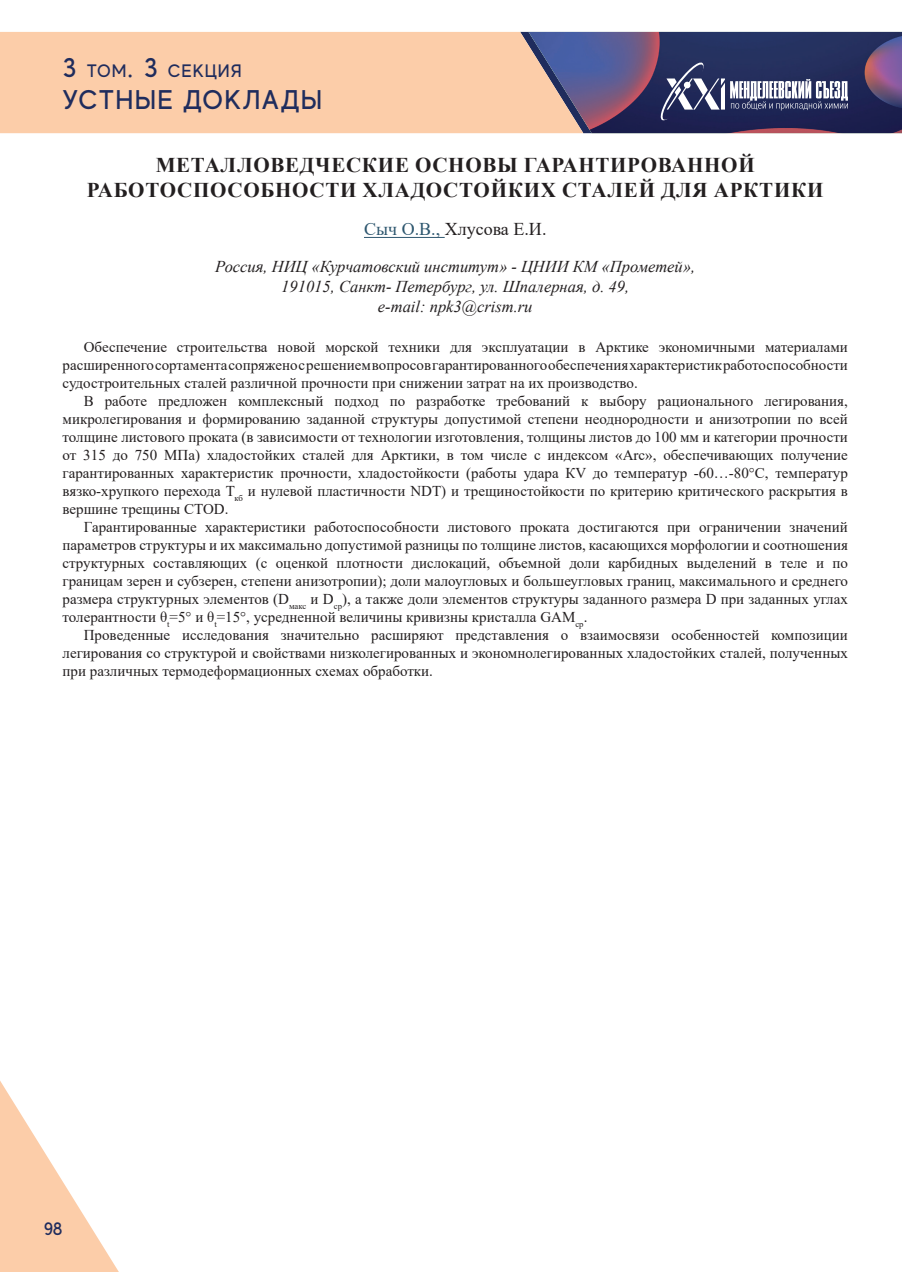
<style>
.page{position:relative;width:902px;height:1272px;background:#fff}
.page>*{position:absolute;margin:0;border:0;box-sizing:border-box;transform-origin:0 0}
.t1{font:500 27px "MADE Evolve Sans";letter-spacing:.05em;color:#1f2c5d}
.t2{font:700 21px/25.2px "Times New Roman";letter-spacing:.035em;color:#231f20;text-align:center}
.t3{font:18px "Times New Roman";color:#231f20}
.t4{font:500 18px "MADE Evolve Sans";letter-spacing:.05em;color:#1f2c5d}
.t5{font:italic 16.5px/19.8px "Times New Roman";color:#231f20;text-align:center}
.t6{font:15px/18px "Times New Roman";color:#231f20;text-align:justify}
.s1{font-size:27px}
.s2{color:#2e576f}
</style>
<div class="page">
<div style="left:0;top:32px;width:520px;height:101px;background:#fccda9"></div>
<svg style="left:0;top:1081px;width:118px;height:190px"></svg>
<svg style="left:520px;top:32px;width:382px;height:101px;background:#575277"></svg>
<hr style="left:364px;top:237px;width:80px;height:1px;background:#2e576f">
<p class="t4" style="left:63px;top:59px;width:181px"><span class="s1">3</span> ТОМ<span class="s1">. 3</span> СЕКЦИЯ</p>
<h1 class="t1" style="left:63px;top:83px;width:261px">УСТНЫЕ ДОКЛАДЫ</h1>
<h2 class="t2" style="left:87px;top:151px;width:737px">МЕТАЛЛОВЕДЧЕСКИЕ ОСНОВЫ ГАРАНТИРОВАННОЙ<br>РАБОТОСПОСОБНОСТИ ХЛАДОСТОЙКИХ СТАЛЕЙ ДЛЯ АРКТИКИ</h2>
<p class="t3" style="left:364px;top:217px;width:184px"><span class="s2">Сыч О.В.,</span> Хлусова Е.И.</p>
<p class="t5" style="left:215px;top:256px;width:481px">Россия, НИЦ «Курчатовский институт» - ЦНИИ КМ «Прометей»,<br>191015, Санкт- Петербург, ул. Шпалерная, д. 49,<br>e-mail: npk3@crism.ru</p>
<p class="t6" style="left:63px;top:337px;width:786px;text-indent:21px">Обеспечение строительства новой морской техники для эксплуатации в Арктике экономичными материалами расширенного сортамента сопряжено с решением вопросов гарантированного обеспечения характеристик работоспособности судостроительных сталей различной прочности при снижении затрат на их производство.</p>
<p class="t6" style="left:62px;top:391px;width:786px;text-indent:21px">В работе предложен комплексный подход по разработке требований к выбору рационального легирования, микролегирования и формированию заданной структуры допустимой степени неоднородности и анизотропии по всей толщине листового проката (в зависимости от технологии изготовления, толщины листов до 100 мм и категории прочности от 315 до 750 МПа) хладостойких сталей для Арктики, в том числе с индексом «Arc», обеспечивающих получение гарантированных характеристик прочности, хладостойкости (работы удара КV до температур -60…-80°С, температур вязко-хрупкого перехода Т<sub>кб</sub> и нулевой пластичности NDT) и трещиностойкости по критерию критического раскрытия в вершине трещины CTOD.</p>
<p class="t6" style="left:62px;top:517px;width:786px;text-indent:21px">Гарантированные характеристики работоспособности листового проката достигаются при ограничении значений параметров структуры и их максимально допустимой разницы по толщине листов, касающихся морфологии и соотношения структурных составляющих (с оценкой плотности дислокаций, объемной доли карбидных выделений в теле и по границам зерен и субзерен, степени анизотропии); доли малоугловых и большеугловых границ, максимального и среднего размера структурных элементов (D<sub>макс</sub> и D<sub>ср</sub>), а также доли элементов структуры заданного размера D при заданных углах толерантности θ<sub>t</sub>=5° и θ<sub>t</sub>=15°, усредненной величины кривизны кристалла GAM<sub>ср</sub>.</p>
<p class="t6" style="left:63px;top:625px;width:786px;text-indent:21px">Проведенные исследования значительно расширяют представления о взаимосвязи особенностей композиции легирования со структурой и свойствами низколегированных и экономнолегированных хладостойких сталей, полученных при различных термодеформационных схемах обработки.</p>
<p class="t4" style="left:44px;top:1217px;width:20px">98</p>
</div>
